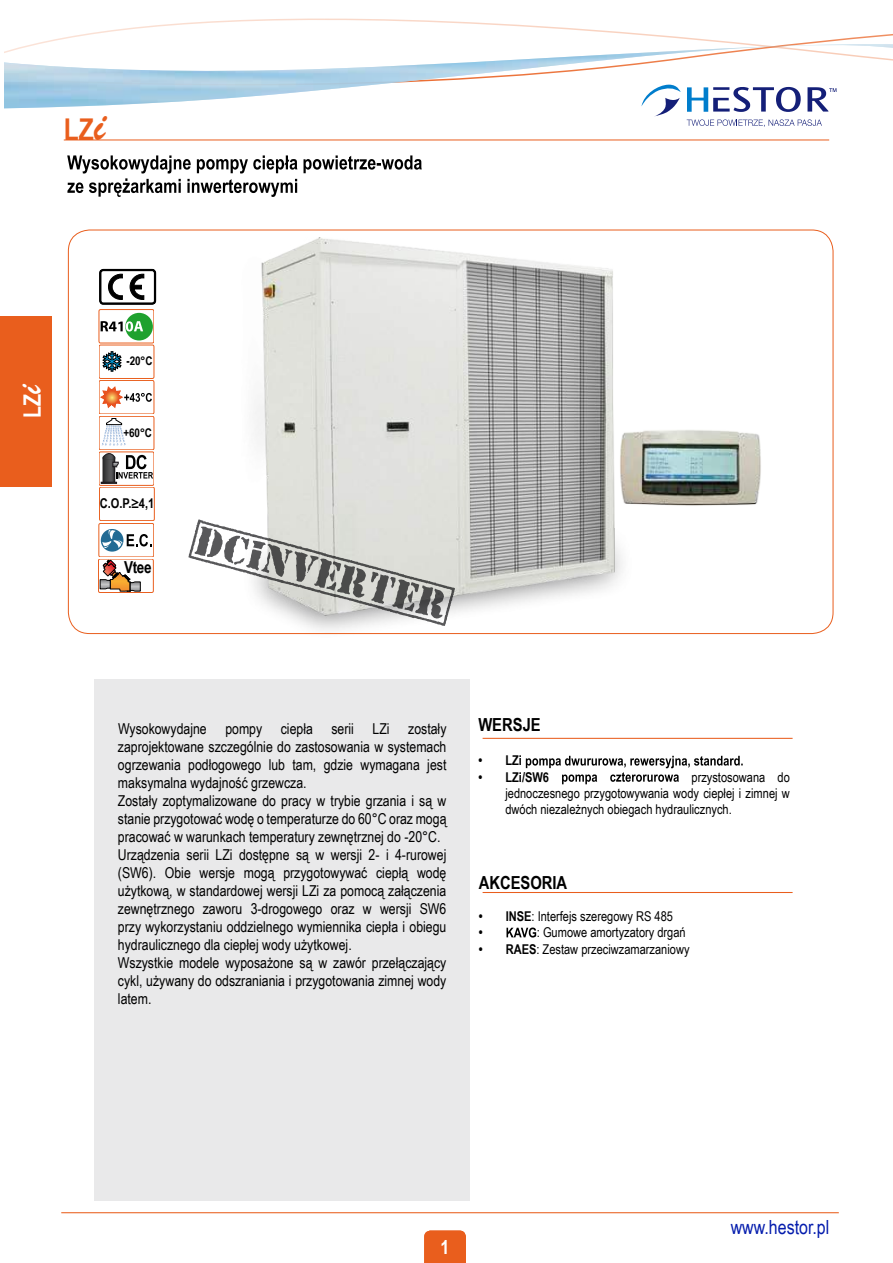
<style>
.page{position:relative;width:893px;height:1263px;background:#fff}
.page>*{position:absolute;margin:0;border:0;box-sizing:border-box;transform-origin:0 0}
.t1{font:700 30px "Arial Narrow";color:#e95e1d}
.t2{font:700 24px "Arial Narrow";color:#fff}
.t3{font:19.5px "Arial Narrow";color:#041cad}
.t4{font:700 19.5px "Arial Narrow";color:#000}
.t5{font:700 19.5px "Arial Narrow";color:#fff}
.t6{font:700 18px "Arial Narrow";color:#000}
.t7{font:700 16.5px "Arial Narrow";letter-spacing:-.025em;color:#000}
.t8{font:15px/18px "Arial Narrow";color:#000}
.t9{font:13.5px/16.2px "Arial Narrow";color:#000;text-align:justify}
.t10{font:700 13.5px "Arial Narrow";color:#000}
.t11{font:700 12px "Arial Narrow";color:#000}
.s1{font-family:"Brush Script";font-weight:400;font-size:49.5px}
.s2{font-family:"Brush Script";font-weight:400;font-size:37.5px}
.s3{font-weight:700}
</style>
<div class="page">
<img style="left:241px;top:238px;width:391px;height:397px">
<hr style="left:483px;top:738px;width:310px;height:1px;background:#e95e1d">
<hr style="left:483px;top:892px;width:310px;height:1px;background:#e95e1d">
<img style="left:4px;top:18px;width:889px;height:91px">
<hr style="left:64px;top:140px;width:765px;height:1px;background:#e95e1d">
<svg style="left:424px;top:1230px;width:42px;height:33px"></svg>
<hr style="left:61px;top:1212px;width:778px;height:1px;background:#e95e1d">
<svg style="left:99px;top:268px;width:58px;height:37px"></svg>
<div style="left:99px;top:416px;width:55px;height:34px;border:1px solid #e95f1e;border-radius:2px"></div>
<div style="left:99px;top:380px;width:55px;height:34px;border:1px solid #e95f1e;border-radius:2px"></div>
<svg style="left:101px;top:387px;width:51px;height:20px"></svg>
<div style="left:99px;top:345px;width:55px;height:33px;border:1px solid #e95f1e;border-radius:2px"></div>
<svg style="left:102px;top:351px;width:20px;height:21px"></svg>
<div style="left:0;top:316px;width:51px;height:170px;background:#e95e1d"></div>
<svg style="left:101px;top:313px;width:51px;height:27px"></svg>
<div style="left:99px;top:309px;width:55px;height:34px;border:1px solid #e95f1e;border-radius:2px"></div>
<div style="left:99px;top:487px;width:55px;height:34px;border:1px solid #e95f1e;border-radius:2px"></div>
<svg style="left:101px;top:529px;width:51px;height:23px"></svg>
<div style="left:99px;top:523px;width:55px;height:34px;border:1px solid #e86120;border-radius:2px"></div>
<div style="left:98px;top:559px;width:55px;height:33px;border:1px solid #e95f1e;border-radius:2px"></div>
<svg style="left:100px;top:560px;width:41px;height:32px"></svg>
<div style="left:99px;top:452px;width:55px;height:33px;border:1px solid #e95f1e;border-radius:2px"></div>
<svg style="left:101px;top:418px;width:52px;height:65px"></svg>
<svg style="left:188px;top:519px;width:267px;height:107px"></svg>
<img style="left:617px;top:422px;width:144px;height:95px">
<div style="left:94px;top:679px;width:375px;height:521px;background:#e9e9ea"></div>
<svg style="left:526px;top:756px;width:217px;height:28px"></svg>
<svg style="left:67px;top:155px;width:355px;height:42px"></svg>
<svg style="left:506px;top:927px;width:30px;height:10px"></svg>
<svg style="left:687px;top:87px;width:149px;height:25px"></svg>
<svg style="left:641px;top:85px;width:40px;height:31px"></svg>
<svg style="left:687px;top:119px;width:135px;height:8px"></svg>
<h1 class="t1" style="left:64px;top:107px;width:43px">LZ<span class="s1">i</span></h1>
<h2 class="t2" style="left:14px;top:418px;width:36px;rotate:-90deg">LZ<span class="s2">i</span></h2>
<p class="t11" style="left:127px;top:350px;width:28px">-15°C</p>
<p class="t11" style="left:126px;top:352px;width:28px">-20°C</p>
<p class="t11" style="left:124px;top:423px;width:30px">+43°C</p>
<p class="t11" style="left:129px;top:424px;width:12px">60</p>
<p class="t7" style="left:125px;top:485px;width:29px">Vtee</p>
<p class="t10" style="left:100px;top:493px;width:56px">C.O.P.≥4,1</p>
<h3 class="t4" style="left:125px;top:492px;width:24px">HP</h3>
<p class="t7" style="left:124px;top:555px;width:29px">Vtee</p>
<p class="t8" style="left:118px;top:719px;width:330px">Wysokowydajne pompy ciepła serii LZi zostały zaprojektowane szczególnie do zastosowania w systemach ogrzewania podłogowego lub tam, gdzie wymagana jest maksymalna wydajność grzewcza.<br>Zostały zoptymalizowane do pracy w trybie grzania i są w stanie przygotować wodę o temperaturze do 60°C oraz mogą pracować w warunkach temperatury zewnętrznej do -20°C.<br>Urządzenia serii LZi dostępne są w wersji 2- i 4-rurowej (SW6). Obie wersje mogą przygotowywać ciepłą wodę użytkową, w standardowej wersji LZi za pomocą załączenia zewnętrznego zaworu 3-drogowego oraz w wersji SW6 przy wykorzystaniu oddzielnego wymiennika ciepła i obiegu hydraulicznego dla ciepłej wody użytkowej.<br>Wszystkie modele wyposażone są w zawór przełączający cykl, używany do odszraniania i przygotowania zimnej wody latem.</p>
<p class="t6" style="left:478px;top:711px;width:64px">WERSJE</p>
<p class="t10" style="left:478px;top:750px;width:45px">• LZi</p>
<p class="t10" style="left:478px;top:767px;width:72px">• LZi/SW6</p>
<p class="t9" style="left:505px;top:768px;width:286px;text-indent:186px">przystosowana do jednoczesnego przygotowywania wody ciepłej i zimnej w dwóch niezależnych obiegach hydraulicznych.</p>
<p class="t6" style="left:479px;top:869px;width:90px">AKCESORIA</p>
<p class="t9" style="left:479px;top:908px;width:196px"><span class="s3">• INSE</span>: Interfejs szeregowy RS 485 <span class="s3">•</span></p>
<p class="t9" style="left:537px;top:924px;width:150px">: Gumowe amortyzatory drgań</p>
<p class="t9" style="left:479px;top:940px;width:212px"><span class="s3">• RAES</span>: Zestaw przeciwzamarzaniowy</p>
<h3 class="t5" style="left:440px;top:1233px;width:10px">1</h3>
<h3 class="t3" style="left:731px;top:1212px;width:100px">www.hestor.pl</h3>
</div>
